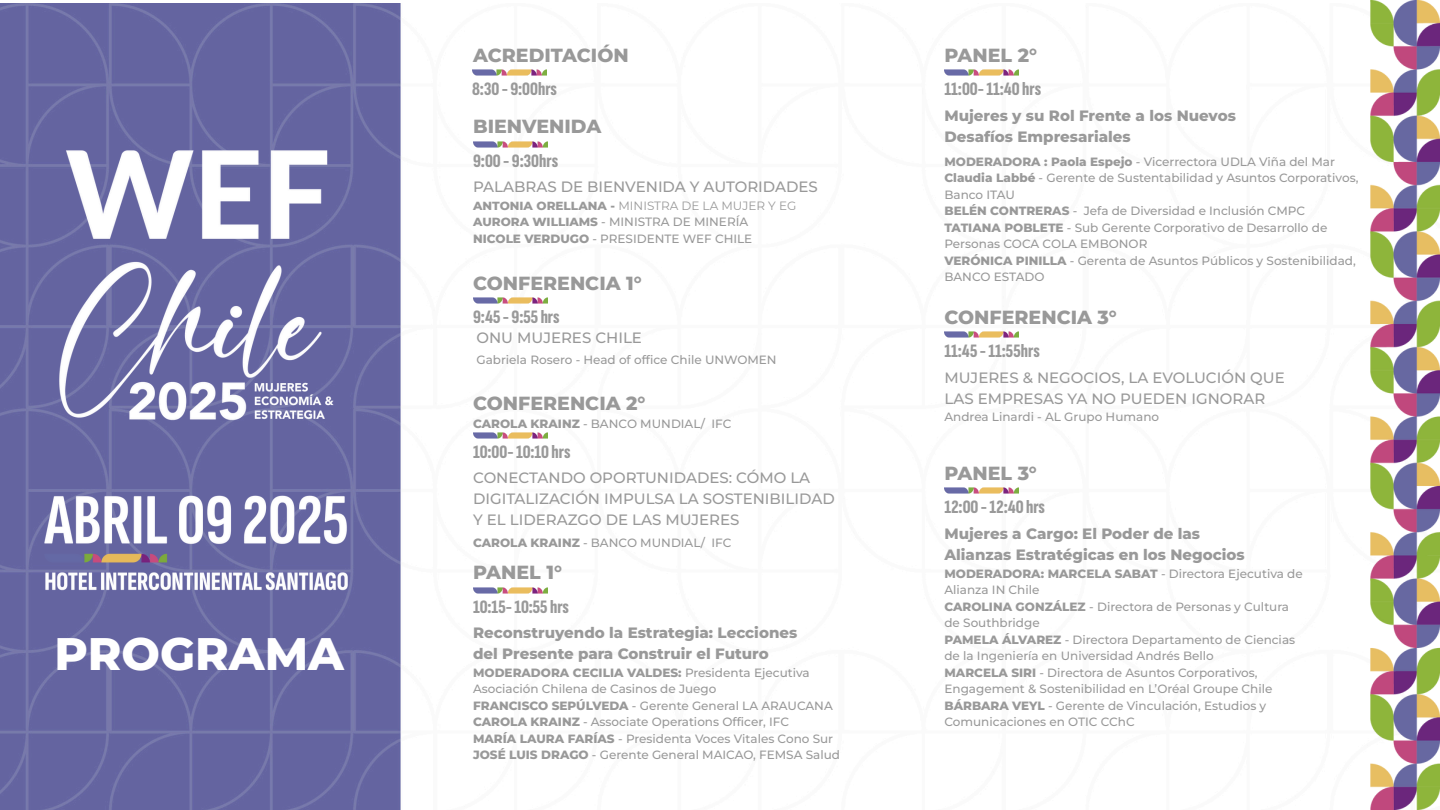
<style>
.page{position:relative;width:1440px;height:810px;background:#fff}
.page>*{position:absolute;margin:0;border:0;box-sizing:border-box;transform-origin:0 0}
.t1{font:800 45.6px "Montserrat";color:#fff}
.t2{font:800 extra-condensed 19px "Sofia Sans";color:#999}
.t3{font:800 19px "Montserrat";color:#999}
.t4{font:500 15px/21px "Montserrat";color:#999}
.t5{font:800 15px/21px "Montserrat";color:#999}
.t6{font:500 12px/16.5px "Montserrat";color:#999}
.t7{font:12px "Montserrat";color:#999}
.s1{font-weight:800}
</style>
<div class="page">
<img style="left:0;top:3px;width:1019px;height:807px">
<img style="left:473px;top:141px;width:74px;height:6px">
<img style="left:473px;top:432px;width:74px;height:6px">
<img style="left:944px;top:331px;width:75px;height:6px">
<img style="left:473px;top:587px;width:74px;height:6px">
<img style="left:944px;top:70px;width:75px;height:6px">
<img style="left:944px;top:488px;width:75px;height:6px">
<img style="left:1370px;top:0;width:70px;height:810px">
<img style="left:55px;top:127px;width:284px;height:323px">
<img style="left:40px;top:481px;width:313px;height:115px">
<img style="left:473px;top:297px;width:74px;height:6px">
<img style="left:472px;top:69px;width:74px;height:6px">
<p class="t1" style="left:55px;top:626px;width:291px">PROGRAMA</p>
<p class="t3" style="left:473px;top:44px;width:157px">ACREDITACIÓN</p>
<p class="t2" style="left:472px;top:77px;width:87px">8:30 - 9:00hrs</p>
<p class="t3" style="left:473px;top:115px;width:130px">BIENVENIDA</p>
<p class="t2" style="left:473px;top:149px;width:87px">9:00 - 9:30hrs</p>
<h3 class="t4" style="left:473px;top:176px;width:346px">PALABRAS DE BIENVENIDA Y AUTORIDADES</h3>
<p class="t7" style="left:473px;top:198px;width:325px"><span class="s1">ANTONIA ORELLANA -</span> MINISTRA DE LA MUJER Y EG</p>
<p class="t6" style="left:473px;top:214px;width:277px"><span class="s1">AURORA WILLIAMS</span> - MINISTRA DE MINERÍA</p>
<h2 class="t6" style="left:473px;top:230px;width:281px"><span class="s1">NICOLE VERDUGO</span> - PRESIDENTE WEF CHILE</h2>
<p class="t3" style="left:473px;top:272px;width:170px">CONFERENCIA 1°</p>
<p class="t2" style="left:473px;top:306px;width:88px">9:45- 9:55hrs</p>
<h2 class="t4" style="left:476px;top:327px;width:167px">ONU MUJERES CHILE</h2>
<p class="t6" style="left:476px;top:352px;width:302px">Gabriela Rosero - Head of office Chile UNWOMEN</p>
<p class="t3" style="left:473px;top:392px;width:174px">CONFERENCIA 2°</p>
<p class="t6" style="left:473px;top:415px;width:260px"><span class="s1">CAROLA KRAINZ</span> - BANCO MUNDIAL/ IFC</p>
<p class="t2" style="left:473px;top:440px;width:99px">10:00-10:10 hrs</p>
<h2 class="t4" style="left:473px;top:467px;width:363px">CONECTANDO OPORTUNIDADES: CÓMO LA<br>DIGITALIZACIÓN IMPULSA LA SOSTENIBILIDAD<br>Y EL LIDERAZGO DE LAS MUJERES</h2>
<h5 class="t6" style="left:473px;top:534px;width:260px"><span class="s1">CAROLA KRAINZ</span> - BANCO MUNDIAL/ IFC</h5>
<h1 class="t3" style="left:473px;top:561px;width:90px">PANEL 1°</h1>
<h2 class="t2" style="left:473px;top:595px;width:98px">10:15-10:55hrs</h2>
<h3 class="t5" style="left:473px;top:622px;width:326px">Reconstruyendo la Estrategia: Lecciones del Presente para Construir el Futuro</h3>
<h3 class="t6" style="left:473px;top:664px;width:338px"><span class="s1">MODERADORA CECILIA VALDES:</span> Presidenta Ejecutiva<br>Asociación Chilena de Casinos de Juego</h3>
<h4 class="t6" style="left:473px;top:697px;width:361px"><span class="s1">FRANCISCO SEPÚLVEDA</span> - Gerente General LA ARAUCANA</h4>
<p class="t6" style="left:473px;top:714px;width:317px"><span class="s1">CAROLA KRAINZ</span> - Associate Operations Officer, IFC</p>
<h2 class="t6" style="left:473px;top:730px;width:362px"><span class="s1">MARÍA LAURA FARÍAS</span> - Presidenta Voces Vitales Cono Sur</h2>
<h6 class="t6" style="left:473px;top:747px;width:368px"><span class="s1">JOSÉ LUIS DRAGO</span> - Gerente General MAICAO, FEMSA Salud</h6>
<h2 class="t3" style="left:944px;top:44px;width:94px">PANEL 2°</h2>
<p class="t2" style="left:944px;top:78px;width:98px">11:00-11:40 hrs</p>
<h4 class="t5" style="left:944px;top:105px;width:293px">Mujeres y su Rol Frente a los Nuevos<br>Desafíos Empresariales</h4>
<p class="t6" style="left:944px;top:153px;width:392px"><span class="s1">MODERADORA : Paola Espejo</span> - Vicerrectora UDLA Viña del Mar</p>
<h3 class="t6" style="left:944px;top:170px;width:415px"><span class="s1">Claudia Labbé</span> - Gerente de Sustentabilidad y Asuntos Corporativos,<br>Banco ITAU</h3>
<h4 class="t6" style="left:944px;top:203px;width:362px"><span class="s1">BELÉN CONTRERAS</span> - Jefa de Diversidad e Inclusión CMPC</h4>
<h6 class="t6" style="left:944px;top:219px;width:384px"><span class="s1">TATIANA POBLETE</span> - Sub Gerente Corporativo de Desarrollo de<br>Personas COCA COLA EMBONOR</h6>
<h2 class="t6" style="left:944px;top:252px;width:413px"><span class="s1">VERÓNICA PINILLA</span> - Gerenta de Asuntos Públicos y Sostenibilidad,<br>BANCO ESTADO</h2>
<p class="t3" style="left:944px;top:305px;width:174px">CONFERENCIA 3°</p>
<p class="t2" style="left:944px;top:340px;width:97px">11:45-11:55hrs</p>
<p class="t4" style="left:944px;top:367px;width:342px">MUJERES &amp; NEGOCIOS, LA EVOLUCIÓN QUE<br>LAS EMPRESAS YA NO PUEDEN IGNORAR</p>
<p class="t6" style="left:944px;top:409px;width:216px">Andrea Linardi - AL Grupo Humano</p>
<p class="t3" style="left:944px;top:462px;width:94px">PANEL 3°</p>
<h3 class="t2" style="left:944px;top:496px;width:102px">12:00 -12:40 hrs</h3>
<p class="t5" style="left:944px;top:523px;width:302px">Mujeres a Cargo: El Poder de las<br>Alianzas Estratégicas en los Negocios</p>
<p class="t6" style="left:944px;top:565px;width:360px"><span class="s1">MODERADORA: MARCELA SABAT</span> - Directora Ejecutiva de<br>Alianza IN Chile</p>
<h3 class="t6" style="left:944px;top:598px;width:346px"><span class="s1">CAROLINA GONZÁLEZ</span> - Directora de Personas y Cultura de Southbridge</h3>
<h5 class="t6" style="left:944px;top:631px;width:352px"><span class="s1">PAMELA ÁLVAREZ</span> - Directora Departamento de Ciencias de la Ingeniería en Universidad Andrés Bello</h5>
<p class="t6" style="left:944px;top:664px;width:330px"><span class="s1">MARCELA SIRI</span> - Directora de Asuntos Corporativos,<br>Engagement &amp; Sostenibilidad en L’Oréal Groupe Chile</p>
<p class="t6" style="left:944px;top:697px;width:323px"><span class="s1">BÁRBARA VEYL</span> - Gerente de Vinculación, Estudios y<br>Comunicaciones en OTIC CChC</p>
</div>
